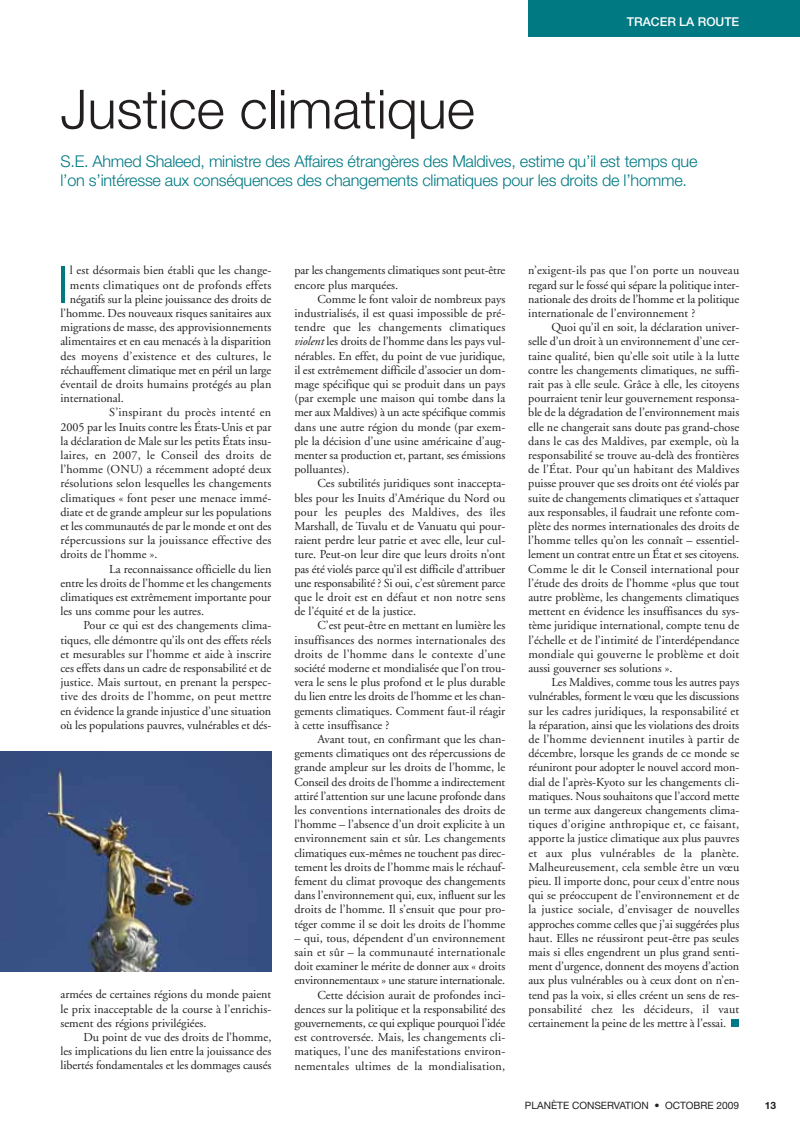
<style>
.page{position:relative;width:800px;height:1140px;background:#fff}
.page>*{position:absolute;margin:0;border:0;box-sizing:border-box;transform-origin:0 0}
.t1{font:300 54px "Helvetica Neue";color:#231f20}
.t2{font:300 51px "Helvetica Neue";color:#007983}
.t3{font:300 16.2px/18.9px "Helvetica Neue";letter-spacing:-.015em;color:#007983}
.t4{font:12.15px/14.2px "Adobe Garamond";color:#231f20;text-align:justify}
.t5{font:12.15px "Adobe Garamond";letter-spacing:.02em;color:#231f20}
.t6{font:500 12.15px "Helvetica Neue";color:#fff}
.t7{font:10.2px "Helvetica Neue";color:#231f20}
.t8{font:700 10.2px "Helvetica Neue";color:#231f20}
.s1{font-style:italic}
</style>
<div class="page">
<div style="left:528px;top:0;width:271px;height:36px;background:#007983"></div>
<div style="left:731px;top:1019px;width:8px;height:8px;background:#007983"></div>
<img style="left:0;top:751px;width:271px;height:220px">
<p class="t6" style="left:626px;top:18px;width:114px">TRACER LA ROUTE</p>
<h1 class="t1" style="left:60px;top:90px;width:416px">Justice climatique</h1>
<h3 class="t3" style="left:60px;top:153px;width:638px">S.E. Ahmed Shaleed, ministre des Affaires étrangères des Maldives, estime qu’il est temps que l’on s’intéresse aux conséquences des changements climatiques pour les droits de l’homme.</h3>
<h2 class="t2" style="left:57px;top:266px;width:13px">I</h2>
<p class="t4" style="left:70px;top:265px;width:203px">l est désormais bien établi que les change-</p>
<p class="t5" style="left:70px;top:280px;width:203px">ments climatiques ont de profonds effets</p>
<p class="t4" style="left:70px;top:293px;width:203px">négatifs sur la pleine jouissance des droits de</p>
<p class="t4" style="left:60px;top:307px;width:212px">l’homme. Des nouveaux risques sanitaires aux</p>
<p class="t4" style="left:60px;top:321px;width:212px">migrations de masse, des approvisionnements</p>
<p class="t4" style="left:60px;top:335px;width:212px">alimentaires et en eau menacés à la disparition</p>
<p class="t5" style="left:60px;top:351px;width:212px">des moyens d’existence et des cultures, le</p>
<p class="t4" style="left:60px;top:364px;width:212px">réchauffement climatique met en péril un large</p>
<p class="t4" style="left:60px;top:378px;width:212px">éventail de droits humains protégés au plan</p>
<p class="t4" style="left:60px;top:392px;width:65px">international.</p>
<p class="t5" style="left:109px;top:408px;width:164px">S’inspirant du procès intenté en</p>
<p class="t4" style="left:60px;top:421px;width:212px">2005 par les Inuits contre les États-Unis et par</p>
<p class="t4" style="left:60px;top:435px;width:212px">la déclaration de Male sur les petits États insu-</p>
<p class="t5" style="left:60px;top:450px;width:212px">laires, en 2007, le Conseil des droits de</p>
<p class="t4" style="left:60px;top:463px;width:212px">l’homme (ONU) a récemment adopté deux</p>
<p class="t4" style="left:60px;top:477px;width:212px">résolutions selon lesquelles les changements</p>
<p class="t4" style="left:60px;top:492px;width:212px">climatiques « font peser une menace immé-</p>
<p class="t4" style="left:60px;top:506px;width:212px">diate et de grande ampleur sur les populations</p>
<p class="t4" style="left:60px;top:520px;width:212px">et les communautés de par le monde et ont des</p>
<p class="t5" style="left:60px;top:535px;width:212px">répercussions sur la jouissance effective des</p>
<p class="t4" style="left:60px;top:548px;width:98px">droits de l’homme ».</p>
<p class="t4" style="left:109px;top:563px;width:164px">La reconnaissance officielle du lien</p>
<p class="t4" style="left:60px;top:577px;width:212px">entre les droits de l’homme et les changements</p>
<p class="t4" style="left:60px;top:591px;width:212px">climatiques est extrêmement importante pour</p>
<p class="t4" style="left:60px;top:605px;width:145px">les uns comme pour les autres.</p>
<p class="t4" style="left:83px;top:619px;width:189px">Pour ce qui est des changements clima-</p>
<p class="t4" style="left:60px;top:634px;width:212px">tiques, elle démontre qu’ils ont des effets réels</p>
<p class="t4" style="left:60px;top:648px;width:212px">et mesurables sur l’homme et aide à inscrire</p>
<p class="t4" style="left:60px;top:662px;width:212px">ces effets dans un cadre de responsabilité et de</p>
<p class="t4" style="left:60px;top:676px;width:212px">justice. Mais surtout, en prenant la perspec-</p>
<p class="t5" style="left:60px;top:691px;width:212px">tive des droits de l’homme, on peut mettre</p>
<p class="t4" style="left:60px;top:705px;width:212px">en évidence la grande injustice d’une situation</p>
<p class="t4" style="left:60px;top:719px;width:212px">où les populations pauvres, vulnérables et dés-</p>
<p class="t4" style="left:60px;top:988px;width:212px">armées de certaines régions du monde paient le prix inacceptable de la course à l’enrichis&shy;sement des régions privilégiées.</p>
<p class="t4" style="left:60px;top:1031px;width:212px;text-indent:23px">Du point de vue des droits de l’homme, les implications du lien entre la jouissance des libertés fondamentales et les dommages causés</p>
<p class="t4" style="left:294px;top:265px;width:212px">par les changements climatiques sont peut-être encore plus marquées.</p>
<p class="t4" style="left:294px;top:293px;width:212px;text-indent:23px">Comme le font valoir de nombreux pays industrialisés, il est quasi impossible de pré&shy;tendre que les changements climatiques <span class="s1">violent</span> les droits de l’homme dans les pays vul&shy;nérables. En effet, du point de vue juridique, il est extrêmement difficile d’associer un dom&shy;mage spécifique qui se produit dans un pays (par exemple une maison qui tombe dans la mer aux Maldives) à un acte spécifique commis dans une autre région du monde (par exem&shy;ple la décision d’une usine américaine d’aug&shy;menter sa production et, partant, ses émissions polluantes).</p>
<p class="t4" style="left:294px;top:477px;width:212px;text-indent:23px">Ces subtilités juridiques sont inaccepta&shy;bles pour les Inuits d’Amérique du Nord ou pour les peuples des Maldives, des îles Marshall, de Tuvalu et de Vanuatu qui pour&shy;raient perdre leur patrie et avec elle, leur cul&shy;ture. Peut-on leur dire que leurs droits n’ont pas été violés parce qu’il est difficile d’attribuer une responsabilité ? Si oui, c’est sûrement parce que le droit est en défaut et non notre sens de l’équité et de la justice.</p>
<p class="t4" style="left:294px;top:619px;width:212px;text-indent:23px">C’est peut-être en mettant en lumière les insuffisances des normes internationales des droits de l’homme dans le contexte d’une société moderne et mondialisée que l’on trou&shy;vera le sens le plus profond et le plus durable du lien entre les droits de l’homme et les chan&shy;gements climatiques. Comment faut-il réagir à cette insuffisance ?</p>
<p class="t4" style="left:294px;top:733px;width:212px;text-indent:23px">Avant tout, en confirmant que les chan&shy;gements climatiques ont des répercussions de grande ampleur sur les droits de l’homme, le Conseil des droits de l’homme a indirectement attiré l’attention sur une lacune profonde dans les conventions internationales des droits de l’homme – l’absence d’un droit explicite à un environnement sain et sûr. Les changements climatiques eux-mêmes ne touchent pas direc&shy;tement les droits de l’homme mais le réchauf&shy;fement du climat provoque des changements dans l’environnement qui, eux, influent sur les droits de l’homme. Il s’ensuit que pour pro&shy;téger comme il se doit les droits de l’homme</p>
<p class="t4" style="left:294px;top:932px;width:212px;text-align:right">– qui, tous, dépendent d’un environnement sain et sûr – la communauté internationale doit examiner le mérite de donner aux « droits environnementaux » une stature internationale.<br>Cette décision aurait de profondes inci&shy;dences sur la politique et la responsabilité des gouvernements, ce qui explique pourquoi l’idée est controversée. Mais, les changements cli&shy;matiques, l’une des manifestations environ&shy;nementales ultimes de la mondialisation,</p>
<p class="t4" style="left:528px;top:265px;width:212px">n’exigent-ils pas que l’on porte un nouveau regard sur le fossé qui sépare la politique inter&shy;nationale des droits de l’homme et la politique internationale de l’environnement ?</p>
<p class="t4" style="left:528px;top:321px;width:212px;text-indent:23px">Quoi qu’il en soit, la déclaration univer&shy;selle d’un droit à un environnement d’une cer&shy;taine qualité, bien qu’elle soit utile à la lutte contre les changements climatiques, ne suffi&shy;rait pas à elle seule. Grâce à elle, les citoyens pourraient tenir leur gouvernement responsa&shy;ble de la dégradation de l’environnement mais elle ne changerait sans doute pas grand-chose dans le cas des Maldives, par exemple, où la responsabilité se trouve au-delà des frontières de l’État. Pour qu’un habitant des Maldives puisse prouver que ses droits ont été violés par suite de changements climatiques et s’attaquer aux responsables, il faudrait une refonte com&shy;plète des normes internationales des droits de l’homme telles qu’on les connaît – essentiel&shy;lement un contrat entre un État et ses citoyens.<br>Comme le dit le Conseil international pour l’étude des droits de l’homme «plus que tout autre problème, les changements climatiques mettent en évidence les insuffisances du sys&shy;tème juridique international, compte tenu de l’échelle et de l’intimité de l’interdépendance mondiale qui gouverne le problème et doit aussi gouverner ses solutions ».</p>
<p class="t4" style="left:528px;top:676px;width:212px;text-indent:23px">Les Maldives, comme tous les autres pays vulnérables, forment le vœu que les discussions sur les cadres juridiques, la responsabilité et la réparation, ainsi que les violations des droits de l’homme deviennent inutiles à partir de décembre, lorsque les grands de ce monde se réuniront pour adopter le nouvel accord mon&shy;dial de l’après-Kyoto sur les changements cli&shy;matiques. Nous souhaitons que l’accord mette un terme aux dangereux changements clima&shy;tiques d’origine anthropique et, ce faisant, apporte la justice climatique aux plus pauvres et aux plus vulnérables de la planète.<br>Malheureusement, cela semble être un vœu pieu. Il importe donc, pour ceux d’entre nous qui se préoccupent de l’environnement et de la justice sociale, d’envisager de nouvelles approches comme celles que j’ai suggérées plus haut. Elles ne réussiront peut-être pas seules mais si elles engendrent un plus grand senti&shy;ment d’urgence, donnent des moyens d’action aux plus vulnérables ou à ceux dont on n’en&shy;tend pas la voix, si elles créent un sens de res&shy;ponsabilité chez les décideurs, il vaut certainement la peine de les mettre à l’essai.</p>
<p class="t7" style="left:524px;top:1101px;width:215px">PLANÈTE CONSERVATION • OCTOBRE 2009</p>
<p class="t8" style="left:764px;top:1101px;width:13px">13</p>
</div>
